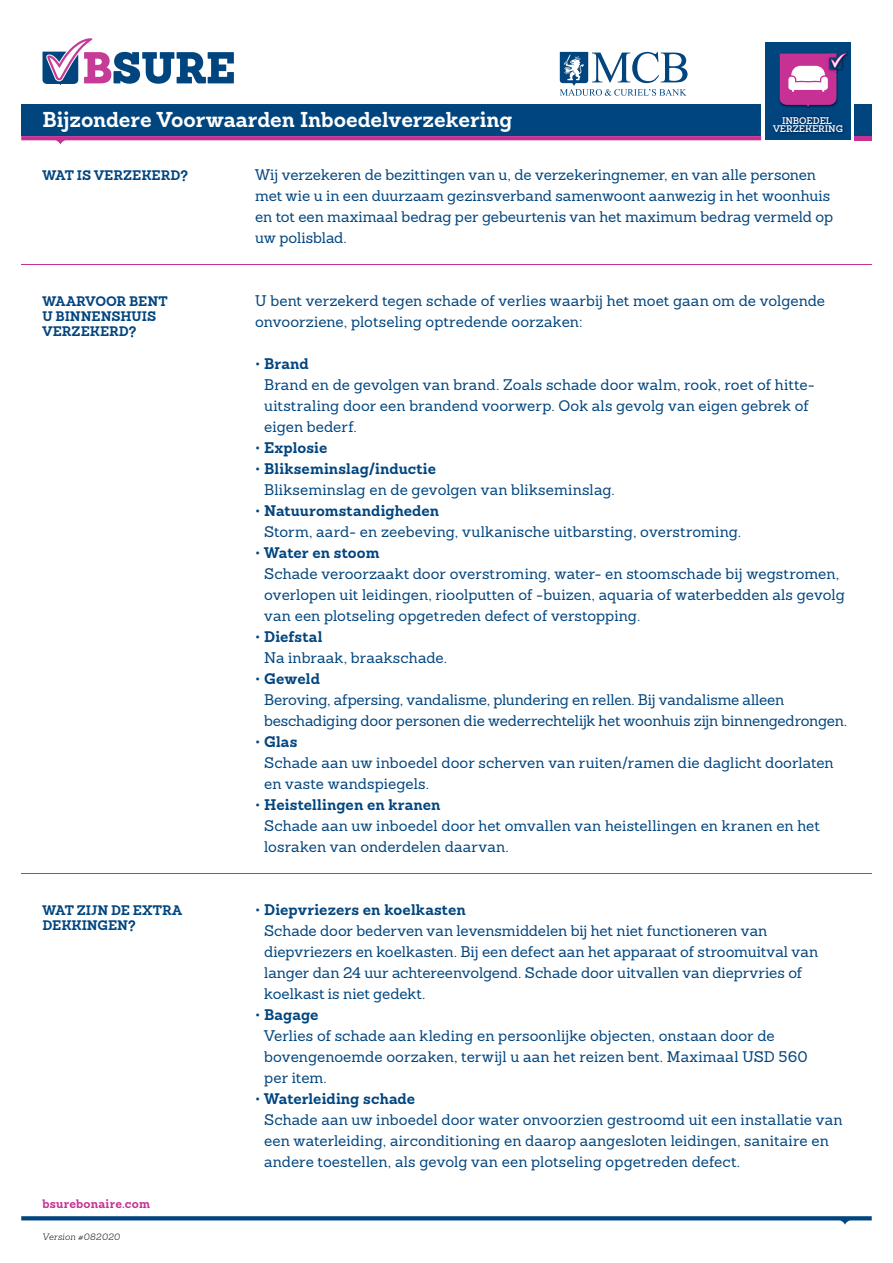
<style>
.page{position:relative;width:893px;height:1263px;background:#fff}
.page>*{position:absolute;margin:0;border:0;box-sizing:border-box;transform-origin:0 0}
.t1{font:700 21px "Sanchez";color:#fff}
.t2{font:15px/21px "Sanchez";color:#01457f}
.t3{font:700 15px "Sanchez";letter-spacing:.005em;color:#01457f}
.t4{font:700 13.5px/15px "Sanchez";letter-spacing:-.005em;color:#01457f}
.t5{font:700 12px "Sanchez";letter-spacing:.015em;color:#c53193}
.t6{font:600 9.45px/8.9px "Sanchez";letter-spacing:-.005em;color:#fff;text-align:center}
.t7{font:italic 300 9px "Sanchez";letter-spacing:.025em;color:#231f20}
</style>
<div class="page">
<svg style="left:21px;top:1216px;width:851px;height:9px"></svg>
<svg style="left:21px;top:136px;width:740px;height:9px"></svg>
<hr style="left:21px;top:264px;width:851px;height:1px;background:#c53193">
<hr style="left:21px;top:873px;width:851px;height:1px;background:#c53193">
<div style="left:21px;top:105px;width:740px;height:31px;background:#01457f"></div>
<div style="left:855px;top:105px;width:17px;height:31px;background:#01457f"></div>
<hr style="left:855px;top:136px;width:17px;height:4px;background:#c53193">
<div style="left:765px;top:43px;width:85px;height:97px;background:#01457f"></div>
<img style="left:779px;top:53px;width:32px;height:56px">
<img style="left:772px;top:116px;width:72px;height:18px">
<svg style="left:780px;top:52px;width:67px;height:55px;background:#a761a3"></svg>
<svg style="left:43px;top:38px;width:191px;height:47px"></svg>
<svg style="left:560px;top:52px;width:128px;height:44px"></svg>
<h1 class="t1" style="left:43px;top:105px;width:471px">Bijzondere Voorwaarden Inboedelverzekering</h1>
<p class="t6" style="left:773px;top:116px;width:71px">INBOEDEL<br>VERZEKERING</p>
<p class="t4" style="left:43px;top:168px;width:147px">WAT IS VERZEKERD?</p>
<p class="t4" style="left:43px;top:294px;width:127px">WAARVOOR BENT<br>U BINNENSHUIS<br>VERZEKERD?</p>
<p class="t4" style="left:43px;top:903px;width:141px">WAT ZIJN DE EXTRA<br>DEKKINGEN?</p>
<p class="t5" style="left:43px;top:1195px;width:109px">bsurebonaire.com</p>
<p class="t7" style="left:43px;top:1231px;width:79px">Version #082020</p>
<p class="t2" style="left:255px;top:164px;width:580px">Wij verzekeren de bezittingen van u, de verzekeringnemer, en van alle personen met wie u in een duurzaam gezinsverband samenwoont aanwezig in het woonhuis en tot een maximaal bedrag per gebeurtenis van het maximum bedrag vermeld op uw polisblad.</p>
<p class="t2" style="left:255px;top:290px;width:571px">U bent verzekerd tegen schade of verlies waarbij het moet gaan om de volgende onvoorziene, plotseling optredende oorzaken:</p>
<p class="t3" style="left:255px;top:354px;width:55px">• Brand</p>
<p class="t2" style="left:264px;top:374px;width:552px">Brand en de gevolgen van brand. Zoals schade door walm, rook, roet of hitte&shy;uitstraling door een brandend voorwerp. Ook als gevolg van eigen gebrek of eigen bederf.</p>
<p class="t3" style="left:255px;top:438px;width:74px">• Explosie</p>
<p class="t3" style="left:255px;top:459px;width:182px">• Blikseminslag/inductie</p>
<p class="t2" style="left:264px;top:479px;width:352px">Blikseminslag en de gevolgen van blikseminslag.</p>
<p class="t3" style="left:255px;top:501px;width:186px">• Natuuromstandigheden</p>
<p class="t2" style="left:264px;top:521px;width:478px">Storm, aard- en zeebeving, vulkanische uitbarsting, overstroming.</p>
<p class="t3" style="left:255px;top:543px;width:126px">• Water en stoom</p>
<p class="t2" style="left:264px;top:563px;width:582px">Schade veroorzaakt door overstroming, water- en stoomschade bij wegstromen, overlopen uit leidingen, rioolputten of -buizen, aquaria of waterbedden als gevolg van een plotseling opgetreden defect of verstopping.</p>
<p class="t3" style="left:255px;top:627px;width:69px">• Diefstal</p>
<p class="t2" style="left:264px;top:647px;width:185px">Na inbraak, braakschade.</p>
<p class="t3" style="left:255px;top:669px;width:66px">• Geweld</p>
<p class="t2" style="left:264px;top:689px;width:584px">Beroving, afpersing, vandalisme, plundering en rellen. Bij vandalisme alleen beschadiging door personen die wederrechtelijk het woonhuis zijn binnengedrongen.</p>
<p class="t3" style="left:255px;top:732px;width:44px">• Glas</p>
<p class="t2" style="left:264px;top:752px;width:571px">Schade aan uw inboedel door scherven van ruiten/ramen die daglicht doorlaten en vaste wandspiegels.</p>
<p class="t3" style="left:255px;top:795px;width:187px">• Heistellingen en kranen</p>
<p class="t2" style="left:264px;top:815px;width:557px">Schade aan uw inboedel door het omvallen van heistellingen en kranen en het losraken van onderdelen daarvan.</p>
<p class="t3" style="left:255px;top:900px;width:212px">• Diepvriezers en koelkasten</p>
<p class="t2" style="left:264px;top:920px;width:555px">Schade door bederven van levensmiddelen bij het niet functioneren van diepvriezers en koelkasten. Bij een defect aan het apparaat of stroomuitval van langer dan 24 uur achtereenvolgend. Schade door uitvallen van dieprvries of koelkast is niet gedekt.</p>
<p class="t3" style="left:255px;top:1005px;width:65px">• Bagage</p>
<p class="t2" style="left:264px;top:1025px;width:545px">Verlies of schade aan kleding en persoonlijke objecten, onstaan door de bovengenoemde oorzaken, terwijl u aan het reizen bent. Maximaal USD 560 per item.</p>
<p class="t3" style="left:255px;top:1089px;width:162px">• Waterleiding schade</p>
<p class="t2" style="left:264px;top:1109px;width:580px">Schade aan uw inboedel door water onvoorzien gestroomd uit een installatie van een waterleiding, airconditioning en daarop aangesloten leidingen, sanitaire en andere toestellen, als gevolg van een plotseling opgetreden defect.</p>
</div>
